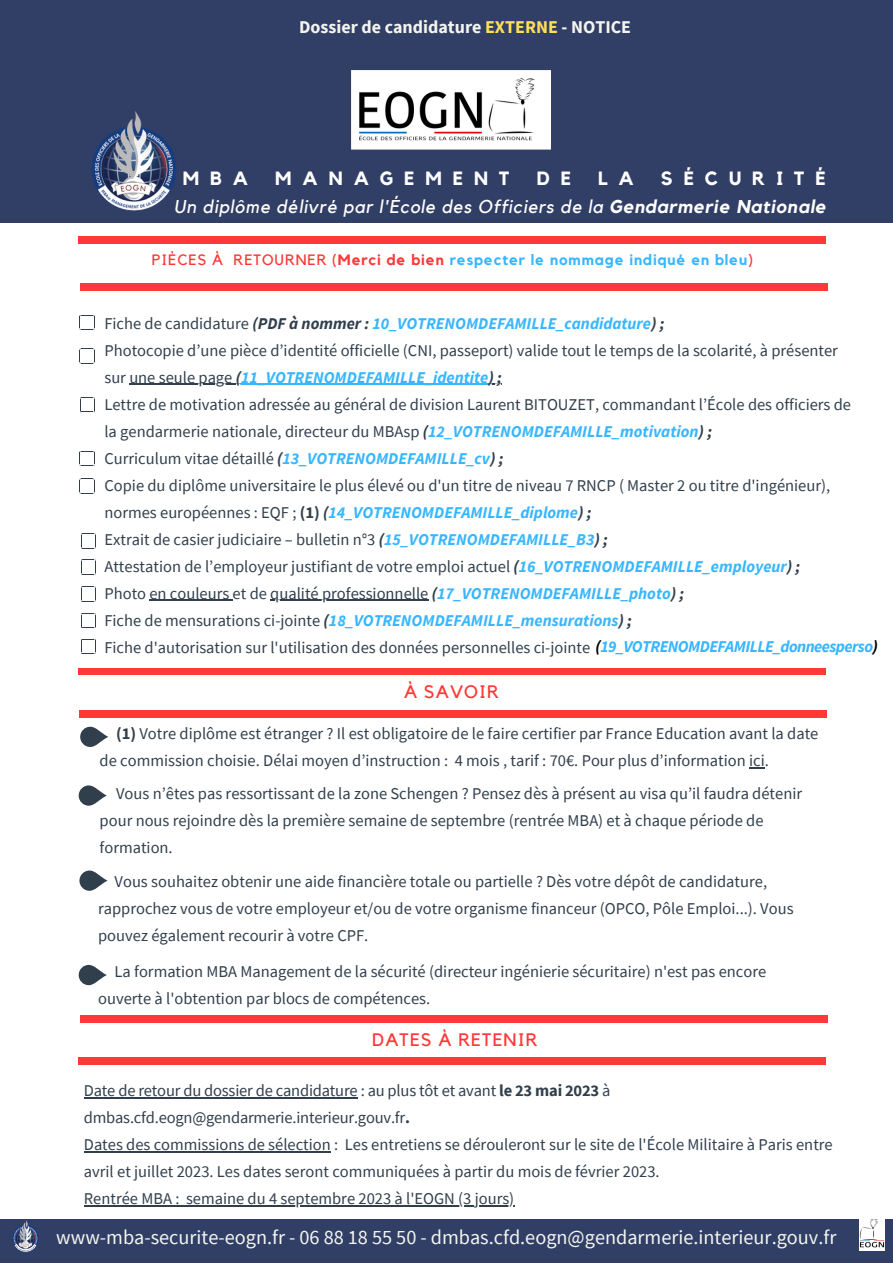
<style>
.page{position:relative;width:893px;height:1264px;background:#fff}
.page>*{position:absolute;margin:0;border:0;box-sizing:border-box;transform-origin:0 0}
.t1{font:20.25px "Source Sans Pro";color:#f4f5ef}
.t2{font:700 19.05px "Kollektif";letter-spacing:.57em;color:#fff}
.t3{font:italic 18.45px "Kollektif";letter-spacing:.04em;color:#fff}
.t4{font:700 18px "Source Sans Pro";color:#f4f5ef}
.t5{font:18px "Kollektif";letter-spacing:.06em;color:#ff3838}
.t6{font:16.5px/27px "Source Sans Pro";color:#313f4c}
.t7{font:700 15px "Kollektif";letter-spacing:.06em;color:#38b6ff}
.s1{color:#ffde59}
.s2{font-weight:700}
.s3{font-weight:400;color:#ff3838}
.s4{color:#ff3838}
.s5{font-weight:700;font-style:italic}
.s6{font-weight:700;font-style:italic;color:#38b6ff}
.s7{font-weight:700;font-style:italic;color:#000}
</style>
<div class="page">
<div style="left:0;top:0;width:892px;height:223px;background:#313f66"></div>
<div style="left:0;top:1219px;width:892px;height:43px;background:#313f66"></div>
<div style="left:78px;top:237px;width:748px;height:7px;background:#ff3838"></div>
<div style="left:80px;top:283px;width:747px;height:7px;background:#ff3838"></div>
<div style="left:78px;top:668px;width:748px;height:7px;background:#ff3838"></div>
<div style="left:79px;top:710px;width:748px;height:7px;background:#ff3838"></div>
<svg style="left:749px;top:767px;width:15px;height:1px"></svg>
<div style="left:80px;top:1015px;width:747px;height:7px;background:#ff3838"></div>
<div style="left:78px;top:1057px;width:748px;height:7px;background:#ff3838"></div>
<hr style="left:129px;top:384px;width:107px;height:1px;background:#313f4c">
<hr style="left:241px;top:384px;width:247px;height:1px;background:#38b6ff">
<hr style="left:149px;top:600px;width:84px;height:1px;background:#313f4c">
<hr style="left:270px;top:600px;width:158px;height:1px;background:#313f4c">
<img style="left:91px;top:112px;width:85px;height:99px">
<img style="left:351px;top:70px;width:199px;height:80px">
<img style="left:859px;top:1219px;width:25px;height:31px">
<img style="left:12px;top:1220px;width:27px;height:32px">
<svg style="left:80px;top:315px;width:15px;height:15px"></svg>
<svg style="left:80px;top:349px;width:15px;height:15px"></svg>
<svg style="left:80px;top:397px;width:15px;height:16px"></svg>
<svg style="left:80px;top:451px;width:15px;height:15px"></svg>
<svg style="left:81px;top:533px;width:15px;height:16px"></svg>
<svg style="left:81px;top:559px;width:15px;height:16px"></svg>
<svg style="left:81px;top:586px;width:15px;height:16px"></svg>
<svg style="left:80px;top:479px;width:15px;height:15px"></svg>
<hr style="left:84px;top:1097px;width:273px;height:1px;background:#313f4c">
<hr style="left:84px;top:1151px;width:247px;height:1px;background:#313f4c">
<hr style="left:84px;top:1205px;width:95px;height:1px;background:#313f4c">
<hr style="left:186px;top:1205px;width:328px;height:1px;background:#313f4c">
<svg style="left:81px;top:613px;width:15px;height:15px"></svg>
<svg style="left:81px;top:639px;width:15px;height:15px"></svg>
<svg style="left:80px;top:726px;width:28px;height:21px"></svg>
<svg style="left:79px;top:785px;width:28px;height:20px"></svg>
<svg style="left:79px;top:870px;width:28px;height:20px"></svg>
<svg style="left:79px;top:964px;width:28px;height:21px"></svg>
<p class="t4" style="left:299px;top:15px;width:333px">Dossier de candidature <span class="s1">EXTERNE</span> - NOTICE</p>
<p class="t2" style="left:183px;top:169px;width:67px">MBA</p>
<p class="t2" style="left:275px;top:169px;width:236px">MANAGEMENT</p>
<p class="t2" style="left:536px;top:169px;width:36px">D E</p>
<p class="t2" style="left:598px;top:169px;width:37px">L A</p>
<p class="t2" style="left:661px;top:169px;width:166px">SÉCURITÉ</p>
<p class="t3" style="left:174px;top:198px;width:653px">Un diplôme délivré par l'École des Officiers de la <span class="s2">Gendarmerie Nationale</span></p>
<p class="t7" style="left:152px;top:253px;width:602px"><span class="s3">PIÈCES À RETOURNER</span> <span class="s4">(Merci de bien</span> respecter le nommage indiqué en bleu<span class="s4">)</span></p>
<p class="t6" style="left:104px;top:309px;width:775px">Fiche de candidature <span class="s5">(PDF à nommer :</span> <span class="s6">10_VOTRENOMDEFAMILLE_candidature</span><span class="s5">) ;<br></span>Photocopie d’une pièce d’identité officielle (CNI, passeport) valide tout le temps de la scolarité, à présenter<br>sur une seule page <span class="s5">(</span><span class="s6">11_VOTRENOMDEFAMILLE_identite</span><span class="s5">) ;<br></span>Lettre de motivation adressée au général de division Laurent BITOUZET, commandant l’École des officiers de<br>la gendarmerie nationale, directeur du MBAsp <span class="s5">(</span><span class="s6">12_VOTRENOMDEFAMILLE_motivation</span><span class="s5">) ;<br></span>Curriculum vitae détaillé <span class="s5">(</span><span class="s6">13_VOTRENOMDEFAMILLE_cv</span><span class="s5">) ;<br></span>Copie du diplôme universitaire le plus élevé ou d'un titre de niveau 7 RNCP ( Master 2 ou titre d'ingénieur), normes européennes : EQF ; <span class="s2">(1)</span> <span class="s5">(</span><span class="s6">14_VOTRENOMDEFAMILLE_diplome</span><span class="s5">) ;<br></span>Extrait de casier judiciaire – bulletin n°3 <span class="s5">(</span><span class="s6">15_VOTRENOMDEFAMILLE_B3</span><span class="s5">) ;<br></span>Attestation de l’employeur justifiant de votre emploi actuel <span class="s5">(</span><span class="s6">16_VOTRENOMDEFAMILLE_employeur</span><span class="s5">) ;<br></span>Photo en couleurs et de qualité professionnelle <span class="s5">(</span><span class="s6">17_VOTRENOMDEFAMILLE_photo</span><span class="s5">) ;<br></span>Fiche de mensurations ci-jointe <span class="s5">(</span><span class="s6">18_VOTRENOMDEFAMILLE_mensurations</span><span class="s5">) ;<br></span>Fiche d'autorisation sur l'utilisation des données personnelles ci-jointe <span class="s7">(</span><span class="s6">19_VOTRENOMDEFAMILLE_donneesperso</span><span class="s7">)</span></p>
<p class="t5" style="left:404px;top:683px;width:96px">À SAVOIR</p>
<p class="t6" style="left:100px;top:719px;width:720px;text-indent:16px"><span class="s2">(1)</span> Votre diplôme est étranger ? Il est obligatoire de le faire certifier par France Education avant la date de commission choisie. Délai moyen d’instruction : 4 mois , tarif : 70€. Pour plus d’information ici.</p>
<p class="t6" style="left:100px;top:780px;width:704px;text-indent:16px">Vous n’êtes pas ressortissant de la zone Schengen ? Pensez dès à présent au visa qu’il faudra détenir pour nous rejoindre dès la première semaine de septembre (rentrée MBA) et à chaque période de formation.</p>
<p class="t6" style="left:98px;top:867px;width:697px;text-indent:16px">Vous souhaitez obtenir une aide financière totale ou partielle ? Dès votre dépôt de candidature, rapprochez vous de votre employeur et/ou de votre organisme financeur (OPCO, Pôle Emploi...). Vous pouvez également recourir à votre CPF.</p>
<p class="t6" style="left:98px;top:958px;width:669px;text-indent:16px">La formation MBA Management de la sécurité (directeur ingénierie sécuritaire) n'est pas encore ouverte à l'obtention par blocs de compétences.</p>
<p class="t5" style="left:372px;top:1030px;width:167px">DATES À RETENIR</p>
<p class="t6" style="left:84px;top:1077px;width:750px">Date de retour du dossier de candidature : au plus tôt et avant <span class="s2">le 23 mai 2023</span> à dmbas.cfd.eogn@gendarmerie.interieur.gouv.fr<span class="s2">.<br></span>Dates des commissions de sélection : Les entretiens se dérouleront sur le site de l'École Militaire à Paris entre avril et juillet 2023. Les dates seront communiquées à partir du mois de février 2023.<br>Rentrée MBA : semaine du 4 septembre 2023 à l'EOGN (3 jours)</p>
<p class="t1" style="left:56px;top:1223px;width:781px">www-mba-securite-eogn.fr - 06 88 18 55 50 - dmbas.cfd.eogn@gendarmerie.interieur.gouv.fr</p>
</div>
